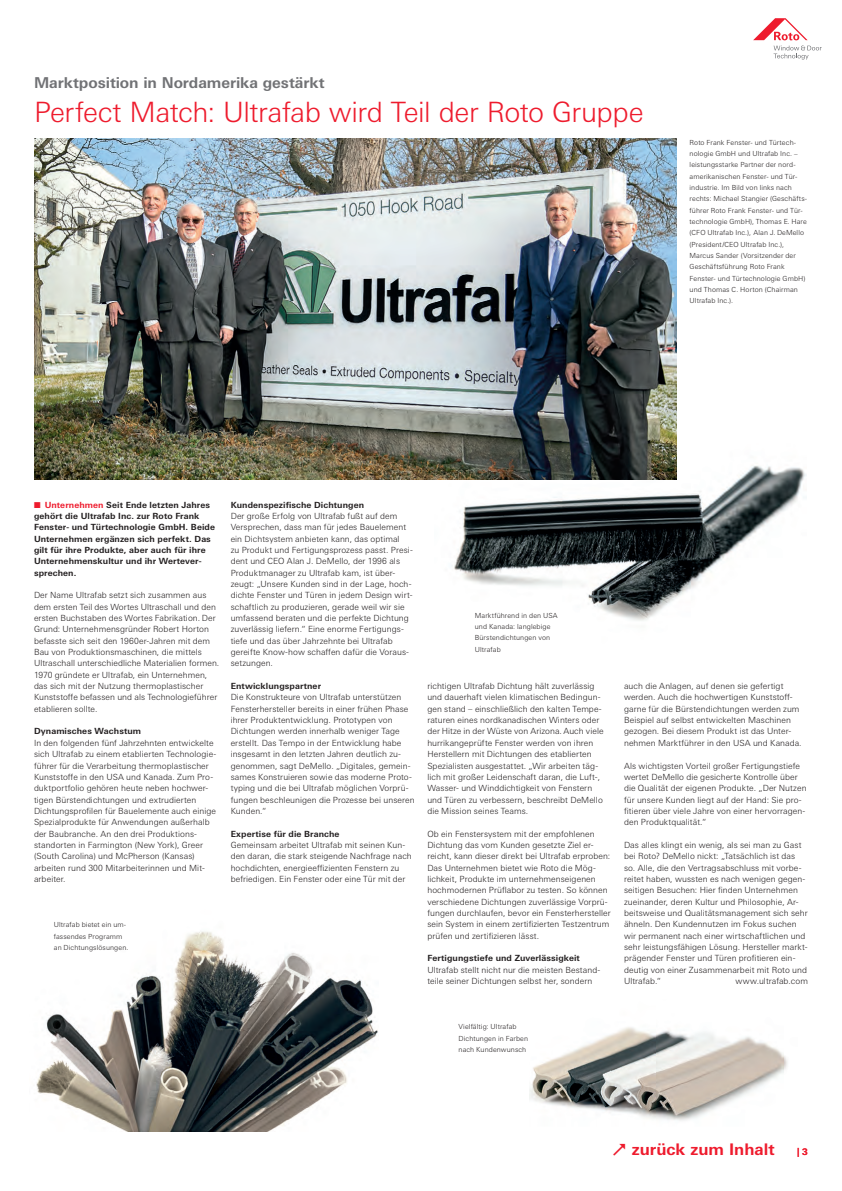
<style>
.page{position:relative;width:842px;height:1191px;background:#fff}
.page>*{position:absolute;margin:0;border:0;box-sizing:border-box;transform-origin:0 0}
.t1{font:300 28px "Univers Next W1 G";letter-spacing:-.02em;color:#ee1b2d}
.t2{font:700 16px "Univers Next W1 G";color:#ee1b2d}
.t3{font:700 15px "Univers Next W1 G";letter-spacing:-.005em;color:#717275}
.t4{font:700 9px "Univers Next W1 G";color:#ee1b2d}
.t5{font:300 8.5px/11.3px "Univers Next W1 G";letter-spacing:.01em;color:#231f20}
.t6{font:700 8.5px/11.3px "Univers Next W1 G";letter-spacing:.01em;color:#231f20}
.t7{font:300 7px/11.3px "Univers Next W1 G";letter-spacing:.015em;color:#231f20}
.s1{color:#ee1b2d}
</style>
<div class="page">
<svg style="left:773px;top:46px;width:49px;height:14px"></svg>
<svg style="left:753px;top:18px;width:55px;height:22px"></svg>
<img style="left:36px;top:931px;width:342px;height:200px">
<img style="left:435px;top:465px;width:371px;height:156px">
<img style="left:34px;top:139px;width:643px;height:340px">
<img style="left:529px;top:1027px;width:259px;height:94px">
<h3 class="t3" style="left:34px;top:74px;width:292px">Marktposition in Nordamerika gestärkt</h3>
<h1 class="t1" style="left:34px;top:96px;width:611px">Perfect Match: Ultrafab wird Teil der Roto Gruppe</h1>
<p class="t7" style="left:690px;top:136px;width:119px">Roto Frank Fenster- und Türtech&shy;nologie GmbH und Ultrafab Inc. – leistungsstarke Partner der nord&shy;amerikanischen Fenster- und Tür&shy;industrie. Im Bild von links nach rechts: Michael Stangier (Geschäfts&shy;führer Roto Frank Fenster- und Tür&shy;technologie GmbH), Thomas E. Hare (CFO Ultrafab Inc.), Alan J. DeMello (President/CEO Ultrafab Inc.),<br>Marcus Sander (Vorsitzender der<br>Geschäftsführung Roto Frank<br>Fenster- und Türtechnologie GmbH) und Thomas C. Horton (Chairman<br>Ultrafab Inc.).</p>
<p class="t6" style="left:34px;top:499px;width:183px"><span class="s1">■ Unternehmen</span> Seit Ende letzten Jahres gehört die Ultrafab Inc. zur Roto Frank Fenster- und Türtechnologie GmbH. Beide Unternehmen ergänzen sich perfekt. Das gilt für ihre Produkte, aber auch für ihre Unternehmenskultur und ihr Wertever&shy;sprechen.</p>
<p class="t5" style="left:34px;top:589px;width:187px">Der Name Ultrafab setzt sich zusammen aus dem ersten Teil des Wortes Ultraschall und den ersten Buchstaben des Wortes Fabrikation. Der Grund: Unternehmensgründer Robert Horton befasste sich seit den 1960er-Jahren mit dem Bau von Produktionsmaschinen, die mittels Ultraschall unterschiedliche Materialien formen.<br>1970 gründete er Ultrafab, ein Unternehmen, das sich mit der Nutzung thermoplastischer Kunststoffe befassen und als Technologieführer etablieren sollte.</p>
<p class="t6" style="left:34px;top:725px;width:109px">Dynamisches Wachstum</p>
<p class="t5" style="left:34px;top:737px;width:184px">In den folgenden fünf Jahrzehnten entwickelte sich Ultrafab zu einem etablierten Technologie&shy;führer für die Verarbeitung thermoplastischer Kunststoffe in den USA und Kanada. Zum Pro&shy;duktportfolio gehören heute neben hochwer&shy;tigen Bürstendichtungen und extrudierten Dichtungsprofilen für Bauelemente auch einige Spezialprodukte für Anwendungen außerhalb der Baubranche. An den drei Produktions&shy;standorten in Farmington (New York), Greer (South Carolina) und McPherson (Kansas) arbeiten rund 300 Mitarbeiterinnen und Mit&shy;arbeiter.</p>
<p class="t6" style="left:231px;top:499px;width:135px">Kundenspezifische Dichtungen</p>
<p class="t5" style="left:231px;top:510px;width:184px">Der große Erfolg von Ultrafab fußt auf dem Versprechen, dass man für jedes Bauelement ein Dichtsystem anbieten kann, das optimal<br>zu Produkt und Fertigungsprozess passt. Presi&shy;dent und CEO Alan J. DeMello, der 1996 als Produktmanager zu Ultrafab kam, ist über&shy;zeugt: „Unsere Kunden sind in der Lage, hoch&shy;dichte Fenster und Türen in jedem Design wirt&shy;schaftlich zu produzieren, gerade weil wir sie umfassend beraten und die perfekte Dichtung zuverlässig liefern.“ Eine enorme Fertigungs&shy;tiefe und das über Jahrzehnte bei Ultrafab gereifte Know-how schaffen dafür die Voraus&shy;setzungen.</p>
<p class="t6" style="left:231px;top:680px;width:92px">Entwicklungspartner</p>
<p class="t5" style="left:231px;top:691px;width:185px">Die Konstrukteure von Ultrafab unterstützen Fensterhersteller bereits in einer frühen Phase ihrer Produktentwicklung. Prototypen von Dichtungen werden innerhalb weniger Tage erstellt. Das Tempo in der Entwicklung habe insgesamt in den letzten Jahren deutlich zu&shy;genommen, sagt DeMello. „Digitales, gemein&shy;sames Konstruieren sowie das moderne Proto&shy;typing und die bei Ultrafab möglichen Vorprü&shy;fungen beschleunigen die Prozesse bei unseren Kunden.“</p>
<p class="t6" style="left:231px;top:828px;width:110px">Expertise für die Branche</p>
<p class="t5" style="left:231px;top:839px;width:183px">Gemeinsam arbeitet Ultrafab mit seinen Kun&shy;den daran, die stark steigende Nachfrage nach hochdichten, energieeffizienten Fenstern zu befriedigen. Ein Fenster oder eine Tür mit der</p>
<p class="t7" style="left:54px;top:919px;width:76px">Ultrafab bietet ein um&shy;fassendes Programm an Dichtungslösungen.</p>
<p class="t7" style="left:475px;top:609px;width:84px">Marktführend in den USA und Kanada: langlebige<br>Bürstendichtungen von<br>Ultrafab</p>
<p class="t5" style="left:427px;top:680px;width:178px">richtigen Ultrafab Dichtung hält zuverlässig und dauerhaft vielen klimatischen Bedingun&shy;gen stand – einschließlich den kalten Tempe&shy;raturen eines nordkanadischen Winters oder der Hitze in der Wüste von Arizona. Auch viele hurrikangeprüfte Fenster werden von ihren Herstellern mit Dichtungen des etablierten Spezialisten ausgestattet. „Wir arbeiten täg&shy;lich mit großer Leidenschaft daran, die Luft-, Wasser- und Winddichtigkeit von Fenstern und Türen zu verbessern, beschreibt DeMello die Mission seines Teams.</p>
<p class="t5" style="left:427px;top:828px;width:185px">Ob ein Fenstersystem mit der empfohlenen Dichtung das vom Kunden gesetzte Ziel er&shy;reicht, kann dieser direkt bei Ultrafab erproben:<br>Das Unternehmen bietet wie Roto die Mög&shy;lichkeit, Produkte im unternehmenseigenen hochmodernen Prüflabor zu testen. So können verschiedene Dichtungen zuverlässige Vorprü&shy;fungen durchlaufen, bevor ein Fensterhersteller sein System in einem zertifizierten Testzentrum prüfen und zertifizieren lässt.</p>
<p class="t6" style="left:427px;top:952px;width:154px">Fertigungstiefe und Zuverlässigkeit</p>
<p class="t5" style="left:427px;top:964px;width:174px">Ultrafab stellt nicht nur die meisten Bestand&shy;teile seiner Dichtungen selbst her, sondern</p>
<p class="t5" style="left:624px;top:680px;width:179px">auch die Anlagen, auf denen sie gefertigt werden. Auch die hochwertigen Kunststoff&shy;garne für die Bürstendichtungen werden zum Beispiel auf selbst entwickelten Maschinen gezogen. Bei diesem Produkt ist das Unter&shy;nehmen Marktführer in den USA und Kanada.</p>
<p class="t5" style="left:624px;top:760px;width:184px">Als wichtigsten Vorteil großer Fertigungstiefe wertet DeMello die gesicherte Kontrolle über die Qualität der eigenen Produkte. „Der Nutzen für unsere Kunden liegt auf der Hand: Sie pro&shy;fitieren über viele Jahre von einer hervorragen&shy;den Produktqualität.“</p>
<p class="t5" style="left:624px;top:839px;width:185px">Das alles klingt ein wenig, als sei man zu Gast bei Roto? DeMello nickt: „Tatsächlich ist das so. Alle, die den Vertragsabschluss mit vorbe&shy;reitet haben, wussten es nach wenigen gegen&shy;seitigen Besuchen: Hier finden Unternehmen zueinander, deren Kultur und Philosophie, Ar&shy;beitsweise und Qualitätsmanagement sich sehr ähneln. Den Kundennutzen im Fokus suchen wir permanent nach einer wirtschaftlichen und sehr leistungsfähigen Lösung. Hersteller markt&shy;prägender Fenster und Türen profitieren ein&shy;deutig von einer Zusammenarbeit mit Roto und Ultrafab.“</p>
<p class="t5" style="left:735px;top:975px;width:74px">www.ultrafab.com</p>
<p class="t7" style="left:459px;top:1021px;width:71px">Vielfältig: Ultrafab<br>Dichtungen in Farben nach Kundenwunsch</p>
<h2 class="t2" style="left:632px;top:1139px;width:144px">zurück zum Inhalt</h2>
<p class="t4" style="left:797px;top:1146px;width:12px">| 3</p>
</div>
